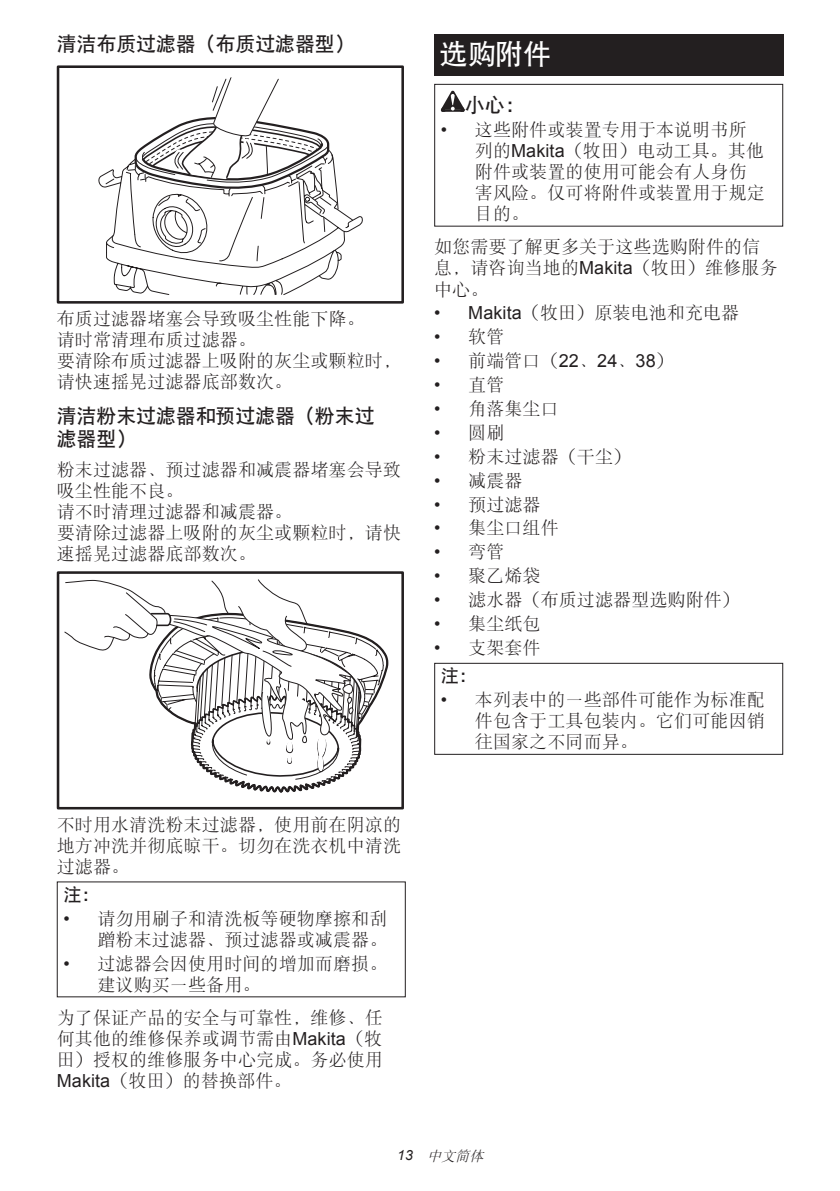
<style>
.page{position:relative;width:840px;height:1191px;background:#fff}
.page>*{position:absolute;margin:0;border:0;box-sizing:border-box;transform-origin:0 0}
.t1{font:28px "DFP Hei W7 GB EUC H";color:#fff}
.t2{font:20px/23.4px "DFP Hei W7 GB EUC H";letter-spacing:-.01em;color:#231f20}
.t3{font:18px/21px "DFP Song W3 GB EUC H";letter-spacing:.005em;color:#231f20}
.t4{font:18px "DFP Hei W7 GB EUC H";color:#231f20}
.t5{font:italic 14px "DFP Song W3 GB EUC H";color:#231f20}
.s1{font-family:"Arial"}
</style>
<div class="page">
<svg style="left:98px;top:77px;width:265px;height:218px"></svg>
<div style="left:57px;top:65px;width:347px;height:239px;border:3px solid #231f20"></div>
<svg style="left:64px;top:579px;width:324px;height:214px"></svg>
<div style="left:57px;top:571px;width:347px;height:238px;border:3px solid #231f20"></div>
<div style="left:434px;top:34px;width:348px;height:41px;background:#231f20"></div>
<svg style="left:440px;top:91px;width:24px;height:21px"></svg>
<div style="left:434px;top:84px;width:348px;height:143px;border:1px solid #231f20"></div>
<div style="left:434px;top:663px;width:348px;height:92px;border:1px solid #231f20"></div>
<p class="t2" style="left:57px;top:32px;width:299px">清洁布质过滤器（布质过滤器型）</p>
<p class="t3" style="left:57px;top:308px;width:345px">布质过滤器堵塞会导致吸尘性能下降。<br>请时常清理布质过滤器。<br>要清除布质过滤器上吸附的灰尘或颗粒时，请快速摇晃过滤器底部数次。</p>
<p class="t2" style="left:57px;top:404px;width:319px">清洁粉末过滤器和预过滤器（粉末过滤器型）</p>
<p class="t3" style="left:57px;top:459px;width:345px">粉末过滤器、预过滤器和减震器堵塞会导致吸尘性能不良。<br>请不时清理过滤器和减震器。<br>要清除过滤器上吸附的灰尘或颗粒时，请快速摇晃过滤器底部数次。</p>
<p class="t3" style="left:57px;top:813px;width:345px;text-align:justify">不时用水清洗粉末过滤器，使用前在阴凉的地方冲洗并彻底晾干。切勿在洗衣机中清洗过滤器。</p>
<p class="t4" style="left:63px;top:885px;width:38px">注：</p>
<p class="t3" style="left:63px;top:907px;width:325px;text-align:right"><span class="s1">•</span> 请勿用刷子和清洗板等硬物摩擦和刮蹭粉末过滤器、预过滤器或减震器。</p>
<p class="t3" style="left:97px;top:952px;width:291px;text-indent:-34px"><span class="s1">•</span> 过滤器会因使用时间的增加而磨损。建议购买一些备用。</p>
<p class="t3" style="left:57px;top:1007px;width:327px;text-align:justify">为了保证产品的安全与可靠性，维修、任何其他的维修保养或调节需由<span class="s1">Makita</span>（牧田）授权的维修服务中心完成。务必使用<span class="s1">Makita</span>（牧田）的替换部件。</p>
<h1 class="t1" style="left:439px;top:40px;width:113px">选购附件</h1>
<p class="t2" style="left:464px;top:93px;width:62px">小心：</p>
<p class="t3" style="left:474px;top:119px;width:291px;text-indent:-34px"><span class="s1">•</span> 这些附件或装置专用于本说明书所列的<span class="s1">Makita</span>（牧田）电动工具。其他附件或装置的使用可能会有人身伤害风险。仅可将附件或装置用于规定目的。</p>
<p class="t3" style="left:434px;top:236px;width:345px">如您需要了解更多关于这些选购附件的信息，请咨询当地的<span class="s1">Makita</span>（牧田）维修服务中心。</p>
<p class="t3" style="left:434px;top:302px;width:306px"><span class="s1">• Makita</span>（牧田）原装电池和充电器</p>
<p class="t3" style="left:434px;top:326px;width:72px"><span class="s1">•</span> 软管</p>
<p class="t3" style="left:434px;top:350px;width:241px"><span class="s1">•</span> 前端管口（<span class="s1">22</span>、<span class="s1">24</span>、<span class="s1">38</span>）</p>
<p class="t3" style="left:434px;top:374px;width:72px"><span class="s1">•</span> 直管</p>
<p class="t3" style="left:434px;top:398px;width:126px"><span class="s1">•</span> 角落集尘口</p>
<p class="t3" style="left:434px;top:422px;width:72px"><span class="s1">•</span> 圆刷</p>
<p class="t3" style="left:434px;top:446px;width:198px"><span class="s1">•</span> 粉末过滤器（干尘）</p>
<p class="t3" style="left:434px;top:470px;width:90px"><span class="s1">•</span> 减震器</p>
<p class="t3" style="left:434px;top:493px;width:108px"><span class="s1">•</span> 预过滤器</p>
<p class="t3" style="left:434px;top:517px;width:126px"><span class="s1">•</span> 集尘口组件</p>
<p class="t3" style="left:434px;top:541px;width:72px"><span class="s1">•</span> 弯管</p>
<p class="t3" style="left:434px;top:565px;width:108px"><span class="s1">•</span> 聚乙烯袋</p>
<p class="t3" style="left:434px;top:589px;width:307px"><span class="s1">•</span> 滤水器（布质过滤器型选购附件）</p>
<p class="t3" style="left:434px;top:613px;width:108px"><span class="s1">•</span> 集尘纸包</p>
<p class="t3" style="left:434px;top:637px;width:108px"><span class="s1">•</span> 支架套件</p>
<p class="t4" style="left:440px;top:666px;width:38px">注：</p>
<p class="t3" style="left:474px;top:689px;width:291px;text-align:justify;text-indent:-34px"><span class="s1">•</span> 本列表中的一些部件可能作为标准配件包含于工具包装内。它们可能因销往国家之不同而异。</p>
<p class="t5" style="left:397px;top:1148px;width:91px"><span class="s1">1 3</span> 中文简体</p>
</div>
